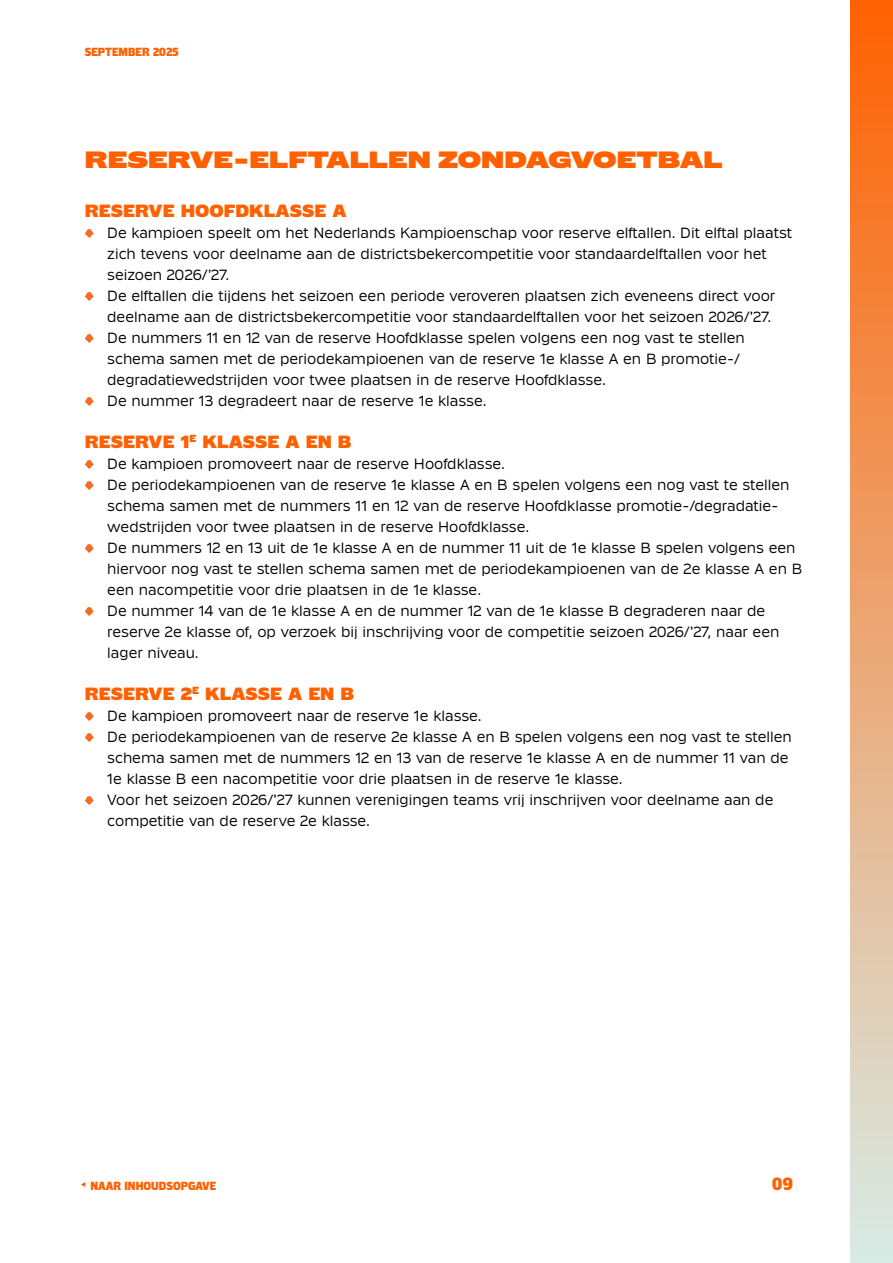
<style>
.page{position:relative;width:893px;height:1263px;background:#fff}
.page>*{position:absolute;margin:0;border:0;box-sizing:border-box;transform-origin:0 0}
.t1{font:700 24px "Klub KNVB112024";color:#ff6000}
.t2{font:700 18px "Klub KNVB092024";color:#ff6000}
.t3{font:700 18px "Klub KNVB072024";color:#ff6000}
.t4{font:15px/21px "Klub KNVB092024";color:#000}
.t5{font:700 12px "Klub KNVB072024";color:#ff6000}
</style>
<div class="page">
<div style="left:850px;top:0;width:43px;height:1263px;background:linear-gradient(to bottom,#ff6101,#d8ebe6)"></div>
<svg style="left:81px;top:1182px;width:4px;height:5px"></svg>
<svg style="left:85px;top:229px;width:9px;height:9px"></svg>
<svg style="left:85px;top:292px;width:9px;height:9px"></svg>
<svg style="left:85px;top:334px;width:9px;height:9px"></svg>
<svg style="left:85px;top:397px;width:9px;height:9px"></svg>
<svg style="left:85px;top:460px;width:9px;height:9px"></svg>
<svg style="left:85px;top:481px;width:9px;height:9px"></svg>
<svg style="left:85px;top:544px;width:9px;height:9px"></svg>
<svg style="left:85px;top:607px;width:9px;height:9px"></svg>
<svg style="left:85px;top:712px;width:9px;height:9px"></svg>
<svg style="left:85px;top:733px;width:9px;height:9px"></svg>
<svg style="left:85px;top:796px;width:9px;height:9px"></svg>
<p class="t5" style="left:85px;top:45px;width:95px">SEPTEMBER 2025</p>
<h1 class="t1" style="left:85px;top:146px;width:639px">RESERVE-ELFTALLEN ZONDAGVOETBAL</h1>
<p class="t2" style="left:85px;top:200px;width:263px">RESERVE HOOFDKLASSE A</p>
<p class="t4" style="left:107px;top:222px;width:686px">De kampioen speelt om het Nederlands Kampioenschap voor reserve elftallen. Dit elftal plaatst zich tevens voor deelname aan de districtsbekercompetitie voor standaardelftallen voor het seizoen 2026/’27.<br>De elftallen die tijdens het seizoen een periode veroveren plaatsen zich eveneens direct voor deelname aan de districtsbekercompetitie voor standaardelftallen voor het seizoen 2026/’27.<br>De nummers 11 en 12 van de reserve Hoofdklasse spelen volgens een nog vast te stellen schema samen met de periodekampioenen van de reserve 1e klasse A en B promotie-/ degradatiewedstrijden voor twee plaatsen in de reserve Hoofdklasse.<br>De nummer 13 degradeert naar de reserve 1e klasse.</p>
<p class="t2" style="left:85px;top:431px;width:268px">RESERVE 1<sup>E</sup> KLASSE A EN B</p>
<p class="t4" style="left:107px;top:453px;width:696px">De kampioen promoveert naar de reserve Hoofdklasse.<br>De periodekampioenen van de reserve 1e klasse A en B spelen volgens een nog vast te stellen schema samen met de nummers 11 en 12 van de reserve Hoofdklasse promotie-/degradatie&shy;wedstrijden voor twee plaatsen in de reserve Hoofdklasse.<br>De nummers 12 en 13 uit de 1e klasse A en de nummer 11 uit de 1e klasse B spelen volgens een hiervoor nog vast te stellen schema samen met de periodekampioenen van de 2e klasse A en B een nacompetitie voor drie plaatsen in de 1e klasse.<br>De nummer 14 van de 1e klasse A en de nummer 12 van de 1e klasse B degraderen naar de reserve 2e klasse of, op verzoek bij inschrijving voor de competitie seizoen 2026/’27, naar een lager niveau.</p>
<p class="t2" style="left:85px;top:683px;width:271px">RESERVE 2<sup>E</sup> KLASSE A EN B</p>
<p class="t4" style="left:107px;top:705px;width:686px">De kampioen promoveert naar de reserve 1e klasse.<br>De periodekampioenen van de reserve 2e klasse A en B spelen volgens een nog vast te stellen schema samen met de nummers 12 en 13 van de reserve 1e klasse A en de nummer 11 van de 1e klasse B een nacompetitie voor drie plaatsen in de reserve 1e klasse.<br>Voor het seizoen 2026/’27 kunnen verenigingen teams vrij inschrijven voor deelname aan de competitie van de reserve 2e klasse.</p>
<p class="t5" style="left:91px;top:1179px;width:127px">NAAR INHOUDSOPGAVE</p>
<p class="t3" style="left:772px;top:1173px;width:22px">09</p>
</div>
